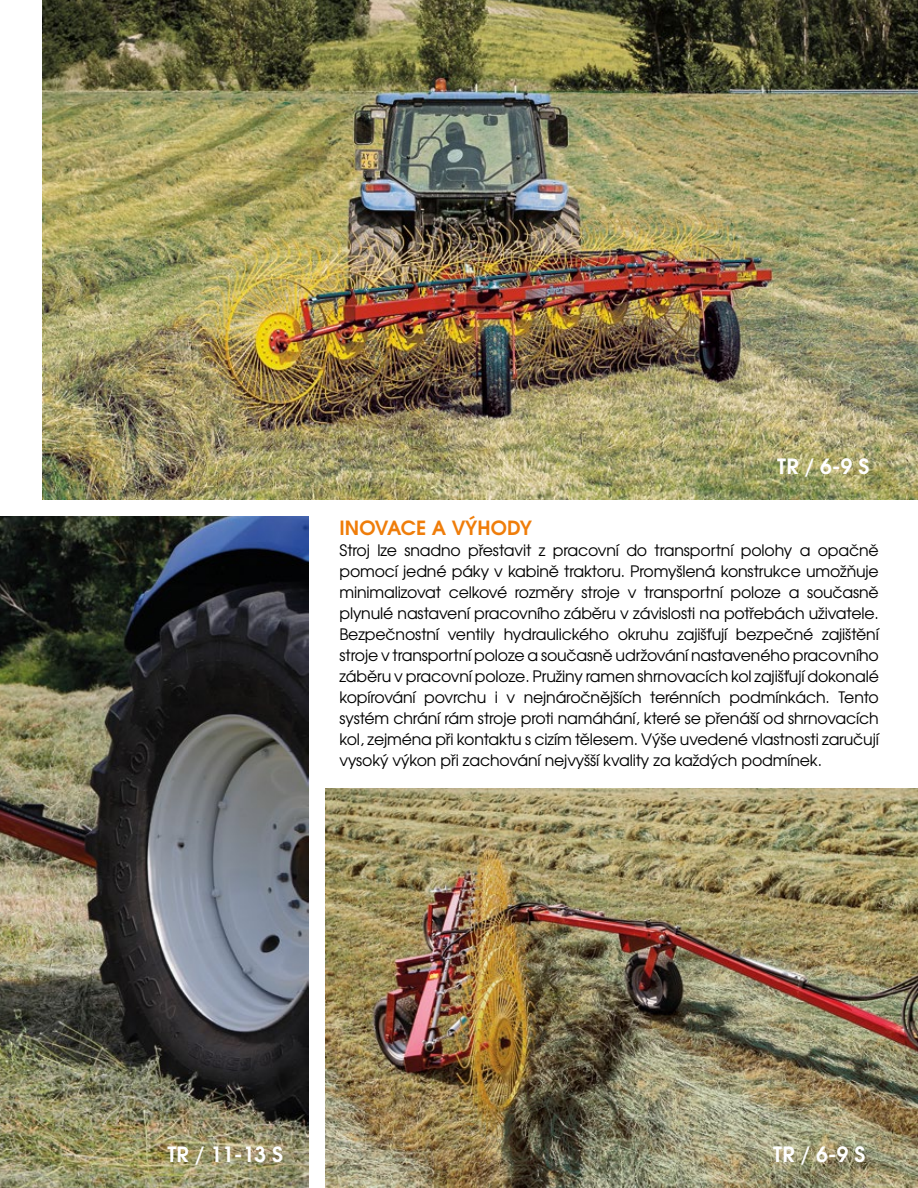
<style>
.page{position:relative;width:918px;height:1188px;background:#fff}
.page>*{position:absolute;margin:0;border:0;box-sizing:border-box;transform-origin:0 0}
.t1{font:700 21px "Te X Gyre Adventor";letter-spacing:.015em;color:#fff}
.t2{font:700 19.5px "Te X Gyre Adventor";color:#ef7d0a}
.t3{font:15.75px/21px "Te X Gyre Adventor";letter-spacing:-.01em;color:#000;text-align:justify}
</style>
<div class="page">
<img style="left:0;top:516px;width:309px;height:672px">
<img style="left:43px;top:0;width:875px;height:499px">
<img style="left:326px;top:788px;width:592px;height:400px">
<h1 class="t1" style="left:777px;top:448px;width:94px">TR / 6-9 S</h1>
<p class="t2" style="left:339px;top:511px;width:194px">INOVACE A VÝHODY</p>
<p class="t3" style="left:339px;top:539px;width:541px">Stroj lze snadno přestavit z pracovní do transportní polohy a opačně pomocí jedné páky v kabině traktoru. Promyšlená konstrukce umožňuje minimalizovat celkové rozměry stroje v transportní poloze a současně plynulé nastavení pracovního záběru v závislosti na potřebách uživatele.<br>Bezpečnostní ventily hydraulického okruhu zajišťují bezpečné zajištění stroje v transportní poloze a současně udržování nastaveného pracovního záběru v pracovní poloze. Pružiny ramen shrnovacích kol zajišťují dokonalé kopírování povrchu i v nejnáročnějších terénních podmínkách. Tento systém chrání rám stroje proti namáhání, které se přenáší od shrnovacích kol, zejména při kontaktu s cizím tělesem. Výše uvedené vlastnosti zaručují vysoký výkon při zachování nejvyšší kvality za každých podmínek.</p>
<h1 class="t1" style="left:168px;top:1137px;width:117px">TR / 11-13 S</h1>
<h1 class="t1" style="left:773px;top:1137px;width:94px">TR / 6-9 S</h1>
</div>
